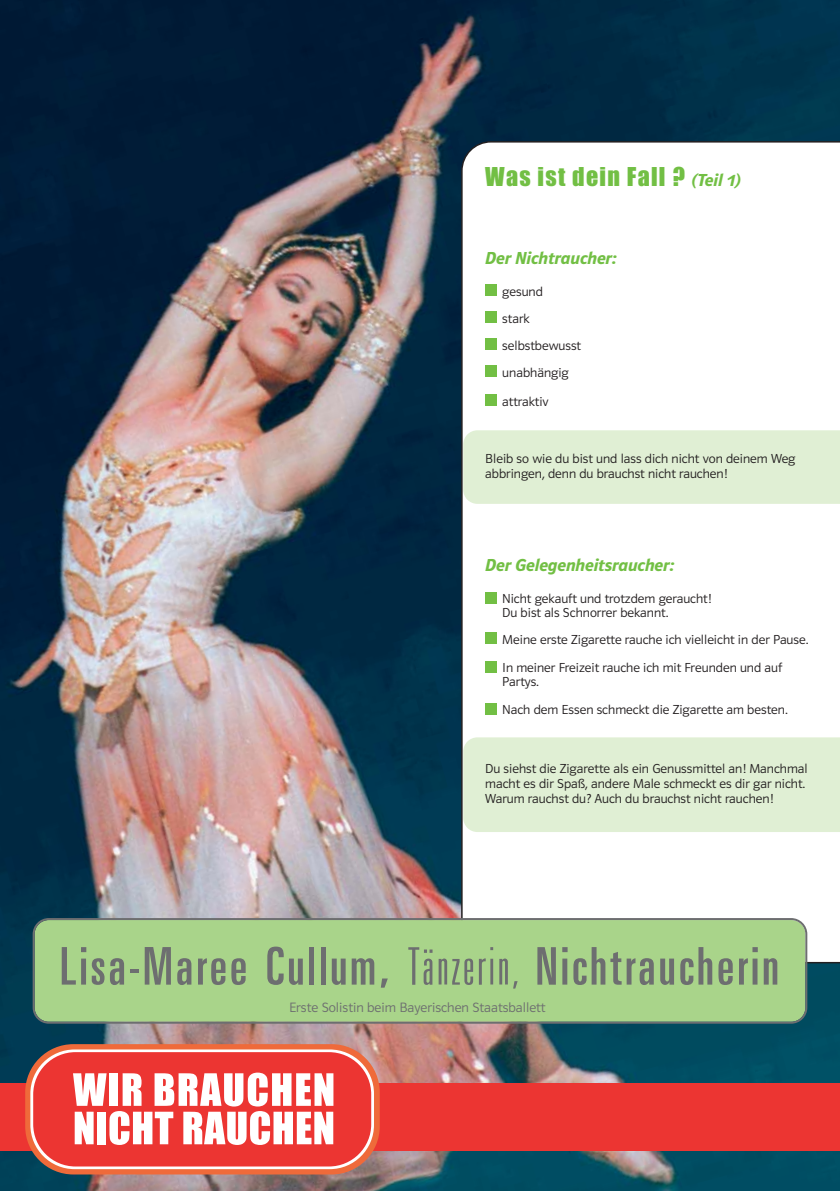
<style>
.page{position:relative;width:840px;height:1191px;background:#fff}
.page>*{position:absolute;margin:0;border:0;box-sizing:border-box;transform-origin:0 0}
.t1{font:53px "Uni Xtr Con Med";letter-spacing:.065em;color:#6d6e70}
.t2{font:24px "Impact";letter-spacing:.055em;color:#72bf44}
.t3{font:italic 600 18px "Polo 22";color:#72bf44}
.t4{font:14px "Polo 22 Leicht";color:#6d6e70}
.t5{font:13.6px/27px "Polo 22 Leicht";color:#231f20}
.s1{font-family:"Polo 22";font-weight:600;font-style:italic;font-size:18px}
.s2{font-family:"Uni Xtr Con Lig"}
</style>
<div class="page">
<img style="left:0;top:0;width:839px;height:1191px">
<svg style="left:461px;top:141px;width:378px;height:822px"></svg>
<div style="left:0;top:1083px;width:839px;height:67px;background:#ec3532"></div>
<div style="left:25px;top:1044px;width:354px;height:130px;background:#ef6a3a;border-radius:48px"></div>
<svg style="left:30px;top:1049px;width:344px;height:120px;background:#fce4df"></svg>
<div style="left:33px;top:1052px;width:338px;height:114px;background:#ec3532;border-radius:42px"></div>
<svg style="left:73px;top:1072px;width:260px;height:73px"></svg>
<div style="left:33px;top:918px;width:773px;height:105px;background:#a9d48a"></div>
<div style="left:463px;top:430px;width:376px;height:74px;background:#e0efd4"></div>
<div style="left:463px;top:737px;width:376px;height:95px;background:#e0efd4"></div>
<div style="left:485px;top:703px;width:11px;height:11px;background:#72bf44"></div>
<div style="left:485px;top:661px;width:11px;height:11px;background:#72bf44"></div>
<div style="left:485px;top:632px;width:11px;height:12px;background:#72bf44"></div>
<div style="left:485px;top:592px;width:11px;height:11px;background:#72bf44"></div>
<div style="left:485px;top:394px;width:11px;height:12px;background:#72bf44"></div>
<div style="left:485px;top:366px;width:11px;height:11px;background:#72bf44"></div>
<div style="left:485px;top:339px;width:11px;height:11px;background:#72bf44"></div>
<div style="left:485px;top:312px;width:11px;height:11px;background:#72bf44"></div>
<div style="left:485px;top:285px;width:11px;height:11px;background:#72bf44"></div>
<h2 class="t2" style="left:485px;top:167px;width:257px">Was ist dein Fall ? <span class="s1">(Teil 1)</span></h2>
<h3 class="t3" style="left:485px;top:251px;width:133px">Der Nichtraucher:</h3>
<p class="t5" style="left:502px;top:279px;width:80px">gesund<br>stark selbstbewusst unabhängig</p>
<p class="t5" style="left:502px;top:389px;width:48px">attraktiv</p>
<p class="t5" style="left:485px;top:452px;width:311px;line-height:15px">Bleib so wie du bist und lass dich nicht von deinem Weg abbringen, denn du brauchst nicht rauchen!</p>
<h3 class="t3" style="left:485px;top:558px;width:191px">Der Gelegenheitsraucher:</h3>
<p class="t5" style="left:502px;top:593px;width:210px;line-height:13.6px">Nicht gekauft und trotzdem geraucht!<br>Du bist als Schnorrer bekannt.</p>
<p class="t5" style="left:502px;top:626px;width:307px;line-height:28.4px">Meine erste Zigarette rauche ich vielleicht in der Pause.<br>In meiner Freizeit rauche ich mit Freunden und auf</p>
<p class="t5" style="left:502px;top:668px;width:287px;line-height:28.4px">Partys.<br>Nach dem Essen schmeckt die Zigarette am besten.</p>
<p class="t5" style="left:485px;top:762px;width:324px;line-height:15px">Du siehst die Zigarette als ein Genussmittel an! Manchmal macht es dir Spaß, andere Male schmeckt es dir gar nicht.<br>Warum rauchst du? Auch du brauchst nicht rauchen!</p>
<h1 class="t1" style="left:61px;top:947px;width:719px">Lisa-Maree Cullum, <span class="s2">Tänzerin,</span> Nichtraucherin</h1>
<p class="t4" style="left:289px;top:1002px;width:258px">Erste Solistin beim Bayerischen Staatsballett</p>
</div>
